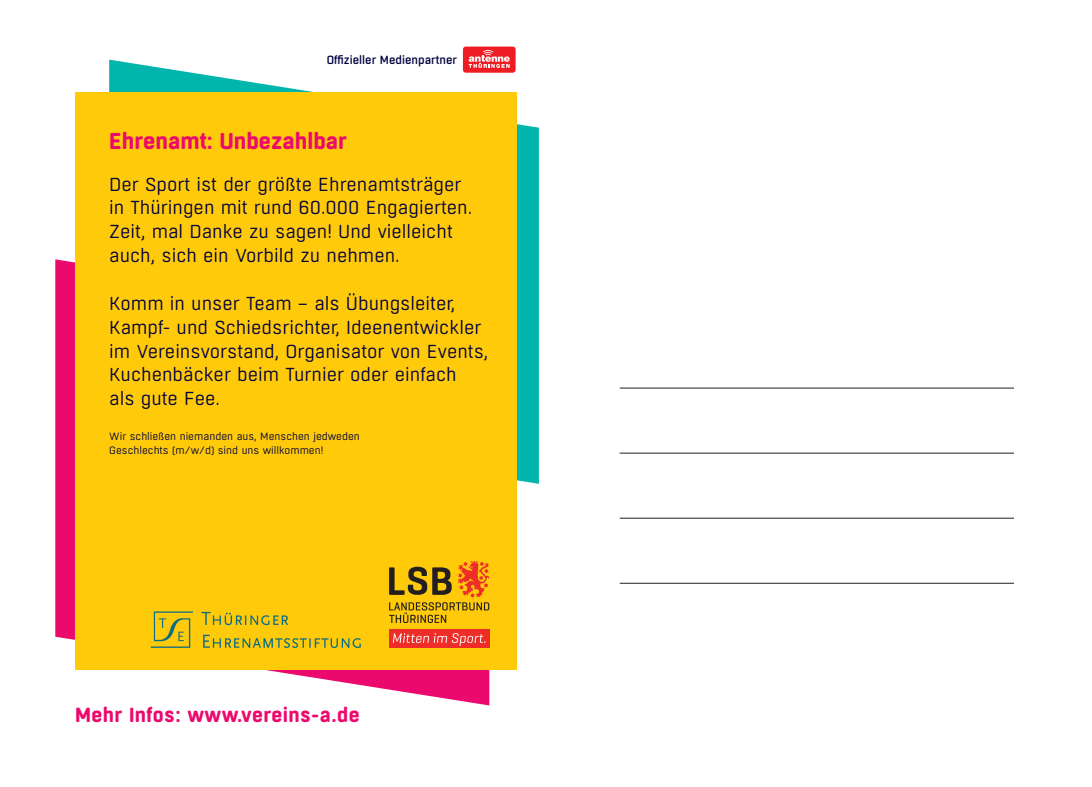
<style>
.page{position:relative;width:1092px;height:787px;background:#fff}
.page>*{position:absolute;margin:0;border:0;box-sizing:border-box;transform-origin:0 0}
.t1{font:700 22.75px "Boxed Round";color:#ec096d}
.t2{font:700 20.5px "Boxed Round";letter-spacing:.02em;color:#ec096d}
.t3{font:18.75px/23.8px "Boxed Round";color:#02003e}
.t4{font:500 11.75px "Boxed Round";color:#02003e}
.t5{font:10.5px/14px "Boxed Round";color:#02003e}
</style>
<div class="page">
<svg style="left:462px;top:46px;width:54px;height:27px"></svg>
<div style="left:463px;top:47px;width:52px;height:26px;background:#ee1d23;border-radius:3px"></div>
<svg style="left:468px;top:50px;width:42px;height:10px"></svg>
<hr style="left:619px;top:387px;width:394px;height:1px;background:#231f20">
<hr style="left:619px;top:452px;width:394px;height:1px;background:#231f20">
<hr style="left:619px;top:518px;width:394px;height:1px;background:#231f20">
<hr style="left:619px;top:583px;width:394px;height:1px;background:#231f20">
<svg style="left:109px;top:60px;width:430px;height:424px"></svg>
<svg style="left:55px;top:259px;width:434px;height:446px"></svg>
<div style="left:75px;top:93px;width:441px;height:577px;background:#feca0a"></div>
<div style="left:389px;top:629px;width:100px;height:19px;background:#ee2d28"></div>
<svg style="left:393px;top:633px;width:92px;height:13px"></svg>
<svg style="left:389px;top:561px;width:100px;height:62px"></svg>
<svg style="left:151px;top:611px;width:210px;height:37px"></svg>
<p class="t4" style="left:326px;top:52px;width:132px">Offizieller Medienpartner</p>
<p class="t1" style="left:109px;top:126px;width:239px">Ehrenamt: Unbezahlbar</p>
<p class="t3" style="left:109px;top:172px;width:364px">Der Sport ist der größte Ehrenamtsträger in Thüringen mit rund 60.000 Engagierten.<br>Zeit, mal Danke zu sagen! Und vielleicht auch, sich ein Vorbild zu nehmen.</p>
<p class="t3" style="left:109px;top:292px;width:380px">Komm in unser Team – als Übungsleiter, Kampf- und Schiedsrichter, Ideenentwickler im Vereinsvorstand, Organisator von Events, Kuchenbäcker beim Turnier oder einfach<br>als gute Fee.</p>
<p class="t5" style="left:109px;top:430px;width:252px">Wir schließen niemanden aus, Menschen jedweden<br>Geschlechts (m/w/d) sind uns willkommen!</p>
<p class="t2" style="left:75px;top:700px;width:286px">Mehr Infos: www.vereins-a.de</p>
</div>
